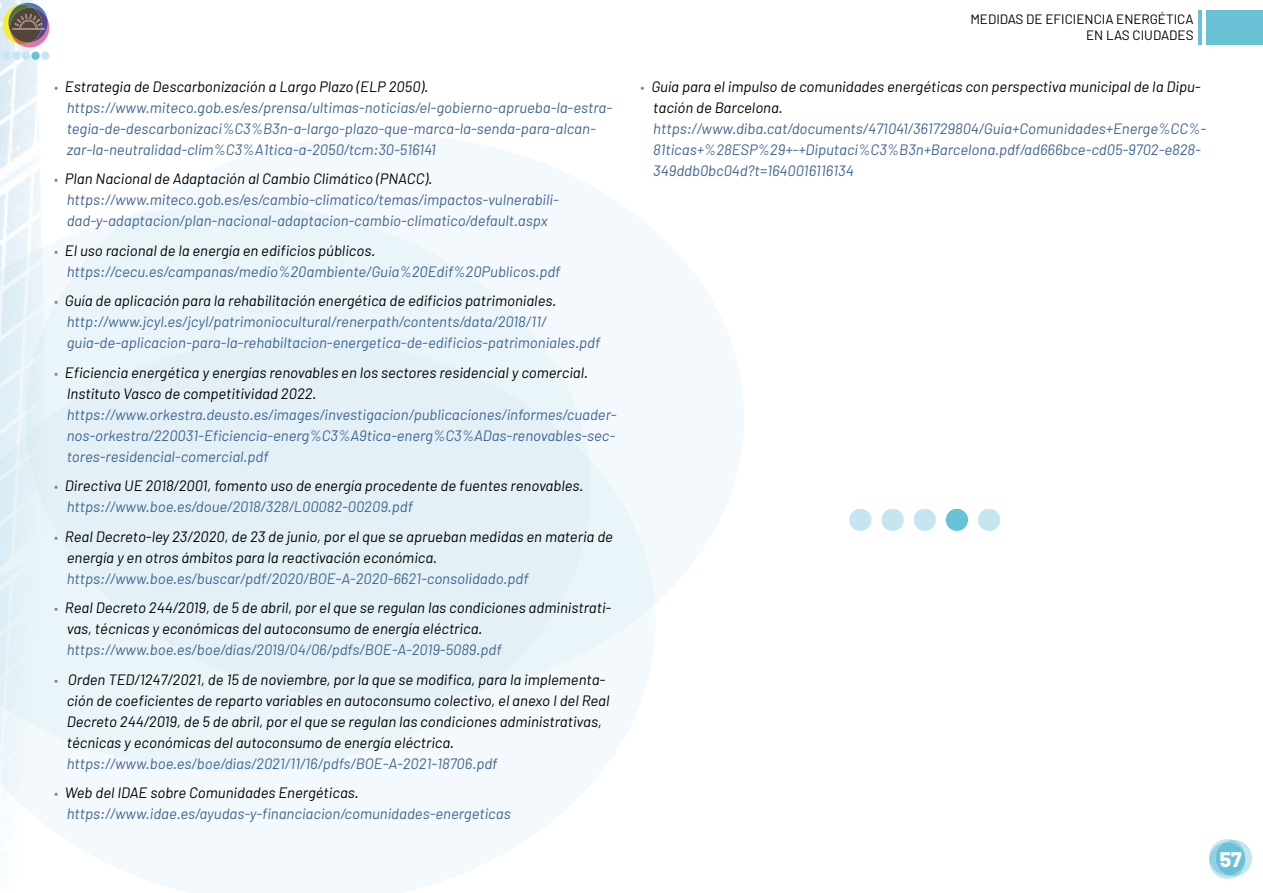
<style>
.page{position:relative;width:1263px;height:893px;background:#fff}
.page>*{position:absolute;margin:0;border:0;box-sizing:border-box;transform-origin:0 0}
.t1{font:800 21px "Barlow";color:#fff}
.t2{font:italic 15px/21px "Barlow";color:#3f6492}
.t3{font:italic 15px/21px "Barlow";color:#000}
.t4{font:13.5px/16.2px "Barlow";color:#000;text-align:right}
.s1{font-style:normal;font-size:13.5px;color:#89878c}
.s2{color:#000}
.s3{color:#3f6492}
</style>
<div class="page">
<img style="left:0;top:0;width:50px;height:205px">
<svg style="left:26px;top:134px;width:718px;height:468px;fill:#f3f9fc"></svg>
<svg style="left:0;top:339px;width:656px;height:554px;fill:#eaf5f9"></svg>
<div style="left:1206px;top:10px;width:57px;height:35px;background:#69c1d6"></div>
<hr style="left:1198px;top:10px;width:3px;height:35px;background:#69c1d6">
<svg style="left:3px;top:3px;width:46px;height:44px;background:#978a7c"></svg>
<div style="left:3px;top:52px;width:8px;height:8px;background:#c5e5f0;border-radius:50%"></div>
<div style="left:12px;top:52px;width:8px;height:8px;background:#c5e5f0;border-radius:50%"></div>
<div style="left:22px;top:52px;width:8px;height:8px;background:#c5e5f0;border-radius:50%"></div>
<div style="left:31px;top:52px;width:9px;height:8px;background:#68c1d6;border-radius:50%"></div>
<div style="left:41px;top:52px;width:8px;height:8px;background:#c5e5f0;border-radius:50%"></div>
<svg style="left:1209px;top:839px;width:43px;height:40px"></svg>
<div style="left:849px;top:509px;width:22px;height:21px;background:#c5e5f0;border-radius:50%"></div>
<div style="left:881px;top:509px;width:23px;height:21px;background:#c5e5f0;border-radius:50%"></div>
<div style="left:914px;top:509px;width:22px;height:21px;background:#c5e5f0;border-radius:50%"></div>
<div style="left:946px;top:509px;width:22px;height:21px;background:#68c1d6;border-radius:50%"></div>
<div style="left:978px;top:509px;width:22px;height:21px;background:#c5e5f0;border-radius:50%"></div>
<p class="t2" style="left:67px;top:75px;width:547px;text-indent:-13px"><span class="s1">•</span> <span class="s2">Estrategia de Descarbonización a Largo Plazo (ELP 2050). </span>https://www.miteco.gob.es/es/prensa/ultimas-noticias/el-gobierno-aprueba-la-estra&shy;tegia-de-descarbonizaci%C3%B3n-a-largo-plazo-que-marca-la-senda-para-alcan&shy;zar-la-neutralidad-clim%C3%A1tica-a-2050/tcm:30-516141</p>
<p class="t2" style="left:67px;top:168px;width:494px;text-indent:-13px"><span class="s1">•</span> <span class="s2">Plan Nacional de Adaptación al Cambio Climático (PNACC). </span>https://www.miteco.gob.es/es/cambio-climatico/temas/impactos-vulnerabili&shy;dad-y-adaptacion/plan-nacional-adaptacion-cambio-climatico/default.aspx</p>
<p class="t2" style="left:67px;top:239px;width:495px;text-indent:-13px"><span class="s1">•</span> <span class="s2">El uso racional de la energía en edificios públicos. </span>https://cecu.es/campanas/medio%20ambiente/Guia%20Edif%20Publicos.pdf</p>
<p class="t2" style="left:67px;top:290px;width:535px;text-indent:-13px"><span class="s1">•</span> <span class="s2">Guía de aplicación para la rehabilitación energética de edificios patrimoniales. </span>http://www.jcyl.es/jcyl/patrimoniocultural/renerpath/contents/data/2018/11/ guia-de-aplicacion-para-la-rehabiltacion-energetica-de-edificios-patrimoniales.pdf</p>
<p class="t3" style="left:67px;top:361px;width:523px;text-indent:-13px"><span class="s1">•</span> Eficiencia energética y energías renovables en los sectores residencial y comercial.<br>Instituto Vasco de competitividad 2022.</p>
<p class="t2" style="left:67px;top:403px;width:551px;text-align:justify">https://www.orkestra.deusto.es/images/investigacion/publicaciones/informes/cuader&shy;nos-orkestra/220031-Eficiencia-energ%C3%A9tica-energ%C3%ADas-renovables-sec&shy;tores-residencial-comercial.pdf</p>
<p class="t3" style="left:67px;top:475px;width:518px;text-indent:-13px"><span class="s1">•</span> Directiva UE 2018/2001, fomento uso de energía procedente de fuentes renovables. <span class="s3">https://www.boe.es/doue/2018/328/L00082-00209.pdf</span></p>
<p class="t3" style="left:67px;top:525px;width:548px;text-indent:-13px"><span class="s1">•</span> Real Decreto-ley 23/2020, de 23 de junio, por el que se aprueban medidas en materia de energía y en otros ámbitos para la reactivación económica.</p>
<p class="t2" style="left:67px;top:567px;width:463px">https://www.boe.es/buscar/pdf/2020/BOE-A-2020-6621-consolidado.pdf</p>
<p class="t3" style="left:67px;top:597px;width:546px;text-indent:-13px"><span class="s1">•</span> Real Decreto 244/2019, de 5 de abril, por el que se regulan las condiciones administrati&shy;vas, técnicas y económicas del autoconsumo de energía eléctrica.</p>
<p class="t2" style="left:67px;top:639px;width:436px">https://www.boe.es/boe/dias/2019/04/06/pdfs/BOE-A-2019-5089.pdf</p>
<p class="t3" style="left:67px;top:668px;width:544px;text-indent:-13px"><span class="s1">•</span> Orden TED/1247/2021, de 15 de noviembre, por la que se modifica, para la implementa&shy;ción de coeficientes de reparto variables en autoconsumo colectivo, el anexo I del Real Decreto 244/2019, de 5 de abril, por el que se regulan las condiciones administrativas, técnicas y económicas del autoconsumo de energía eléctrica.</p>
<p class="t2" style="left:67px;top:752px;width:432px">https://www.boe.es/boe/dias/2021/11/16/pdfs/BOE-A-2021-18706.pdf</p>
<p class="t2" style="left:67px;top:782px;width:445px;text-indent:-13px"><span class="s1">•</span> <span class="s2">Web del IDAE sobre Comunidades Energéticas. </span>https://www.idae.es/ayudas-y-financiacion/comunidades-energeticas</p>
<p class="t4" style="left:970px;top:11px;width:225px">MEDIDAS DE EFICIENCIA ENERGÉTICA<br>EN LAS CIUDADES</p>
<p class="t3" style="left:653px;top:75px;width:549px;text-indent:-13px"><span class="s1">•</span> Guía para el impulso de comunidades energéticas con perspectiva municipal de la Dipu&shy;tación de Barcelona.</p>
<p class="t2" style="left:653px;top:117px;width:554px">https://www.diba.cat/documents/471041/361729804/Guia+Comunidades+Energe%CC%-<br>81ticas+%28ESP%29+-+Diputaci%C3%B3n+Barcelona.pdf/ad666bce-cd05-9702-e828-<br>349ddb0bc04d?t=1640016116134</p>
<h1 class="t1" style="left:1220px;top:847px;width:24px">57</h1>
</div>
